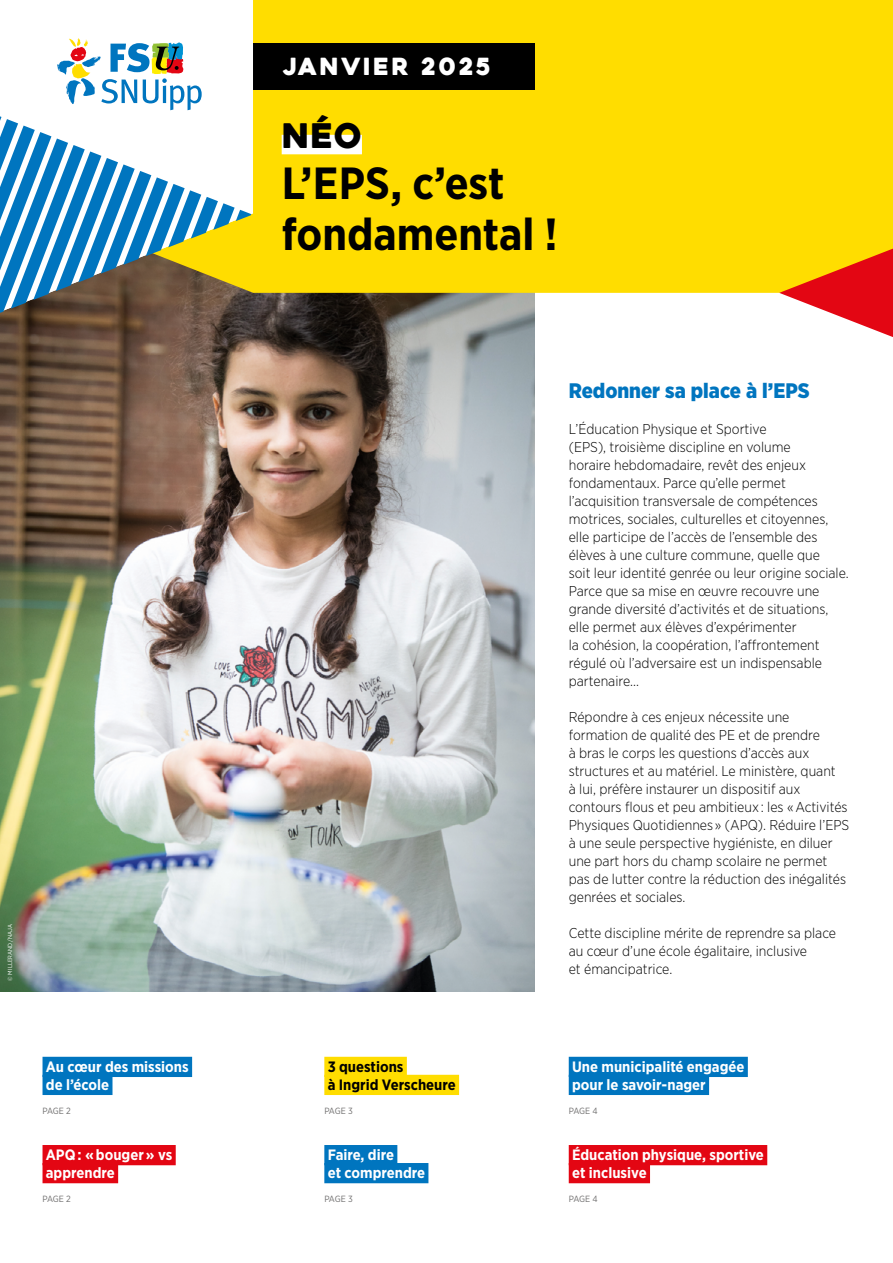
<style>
.page{position:relative;width:893px;height:1263px;background:#fff}
.page>*{position:absolute;margin:0;border:0;box-sizing:border-box;transform-origin:0 0}
.t1{font:700 45px "Gotham Narrow";color:#000}
.t2{font:33.75px "Heavitas";color:#000}
.t3{font:23.55px "Heavitas";letter-spacing:.1em;color:#fff}
.édito_titre{font:900 21px "Gotham Narrow";color:#0075bf}
.t4{font:700 15px/18px "Gotham Narrow";color:#fff}
.t5{font:700 15px/18px "Gotham Narrow";color:#000}
._04_texte_drapeau_GOTHAM{font:300 14.25px/18px "Gotham Narrow";color:#000}
.Titre_encadré{font:9px "Gotham Narrow";letter-spacing:-.035em;color:#706f6f}
._05{font:6px "Gotham Narrow";color:#fff}
</style>
<div class="page">
<img style="left:0;top:293px;width:535px;height:699px">
<div style="left:253px;top:0;width:640px;height:293px;background:#fd0"></div>
<div style="left:252px;top:43px;width:283px;height:47px;background:#000"></div>
<svg style="left:779px;top:249px;width:114px;height:88px"></svg>
<svg style="left:0;top:116px;width:251px;height:197px"></svg>
<div style="left:282px;top:135px;width:80px;height:19px;background:#fff"></div>
<div style="left:43px;top:1057px;width:149px;height:20px;background:#0075bf"></div>
<div style="left:43px;top:1075px;width:69px;height:20px;background:#0075bf"></div>
<div style="left:324px;top:1145px;width:73px;height:20px;background:#0075bf"></div>
<div style="left:324px;top:1163px;width:104px;height:20px;background:#0075bf"></div>
<div style="left:324px;top:1057px;width:83px;height:20px;background:#fd0"></div>
<div style="left:324px;top:1075px;width:135px;height:20px;background:#fd0"></div>
<div style="left:569px;top:1145px;width:198px;height:20px;background:#e30613"></div>
<div style="left:569px;top:1163px;width:81px;height:20px;background:#e30613"></div>
<div style="left:43px;top:1145px;width:133px;height:20px;background:#e30613"></div>
<div style="left:43px;top:1163px;width:75px;height:20px;background:#e30613"></div>
<div style="left:569px;top:1057px;width:179px;height:20px;background:#0075bf"></div>
<div style="left:569px;top:1075px;width:140px;height:20px;background:#0075bf"></div>
<svg style="left:57px;top:38px;width:145px;height:72px"></svg>
<p class="_05" style="left:6px;top:980px;width:58px;rotate:-90deg">© MILLERAND / NAJA</p>
<p class="t4" style="left:46px;top:1058px;width:144px">Au cœur des missions de l’école</p>
<p class="Titre_encadré" style="left:43px;top:1105px;width:30px">PAGE 2</p>
<p class="t4" style="left:46px;top:1146px;width:128px">APQ : « bouger » vs apprendre</p>
<p class="Titre_encadré" style="left:43px;top:1194px;width:30px">PAGE 2</p>
<p class="t3" style="left:283px;top:52px;width:209px">JANVIER 2025</p>
<p class="t2" style="left:282px;top:115px;width:82px">NÉO</p>
<p class="t1" style="left:282px;top:154px;width:224px">L’EPS, c’est</p>
<p class="t1" style="left:282px;top:205px;width:278px">fondamental !</p>
<p class="t5" style="left:328px;top:1058px;width:130px">3 questions<br>à Ingrid Verscheure</p>
<p class="Titre_encadré" style="left:324px;top:1105px;width:30px">PAGE 3</p>
<p class="t4" style="left:328px;top:1146px;width:99px">Faire, dire<br>et comprendre</p>
<p class="Titre_encadré" style="left:324px;top:1194px;width:30px">PAGE 3</p>
<p class="édito_titre" style="left:569px;top:376px;width:242px">Redonner sa place à l’EPS</p>
<p class="_04_texte_drapeau_GOTHAM" style="left:569px;top:419px;width:281px">L’Éducation Physique et Sportive<br>(EPS), troisième discipline en volume<br>horaire hebdomadaire, revêt des enjeux fondamentaux. Parce qu’elle permet l’acquisition transversale de compétences motrices, sociales, culturelles et citoyennes, elle participe de l’accès de l’ensemble des élèves à une culture commune, quelle que<br>soit leur identité genrée ou leur origine sociale.<br>Parce que sa mise en œuvre recouvre une grande diversité d’activités et de situations, elle permet aux élèves d’expérimenter<br>la cohésion, la coopération, l’affrontement régulé où l’adversaire est un indispensable partenaire...</p>
<p class="_04_texte_drapeau_GOTHAM" style="left:569px;top:707px;width:282px">Répondre à ces enjeux nécessite une formation de qualité des PE et de prendre<br>à bras le corps les questions d’accès aux structures et au matériel. Le ministère, quant<br>à lui, préfère instaurer un dispositif aux contours flous et peu ambitieux : les « Activités Physiques Quotidiennes » (APQ). Réduire l’EPS à une seule perspective hygiéniste, en diluer une part hors du champ scolaire ne permet pas de lutter contre la réduction des inégalités genrées et sociales.</p>
<p class="_04_texte_drapeau_GOTHAM" style="left:569px;top:923px;width:269px">Cette discipline mérite de reprendre sa place au cœur d’une école égalitaire, inclusive<br>et émancipatrice.</p>
<p class="t4" style="left:572px;top:1058px;width:174px">Une municipalité engagée pour le savoir-nager</p>
<p class="Titre_encadré" style="left:569px;top:1105px;width:30px">PAGE 4</p>
<p class="t4" style="left:572px;top:1146px;width:193px">Éducation physique, sportive et inclusive</p>
<p class="Titre_encadré" style="left:569px;top:1194px;width:30px">PAGE 4</p>
</div>
